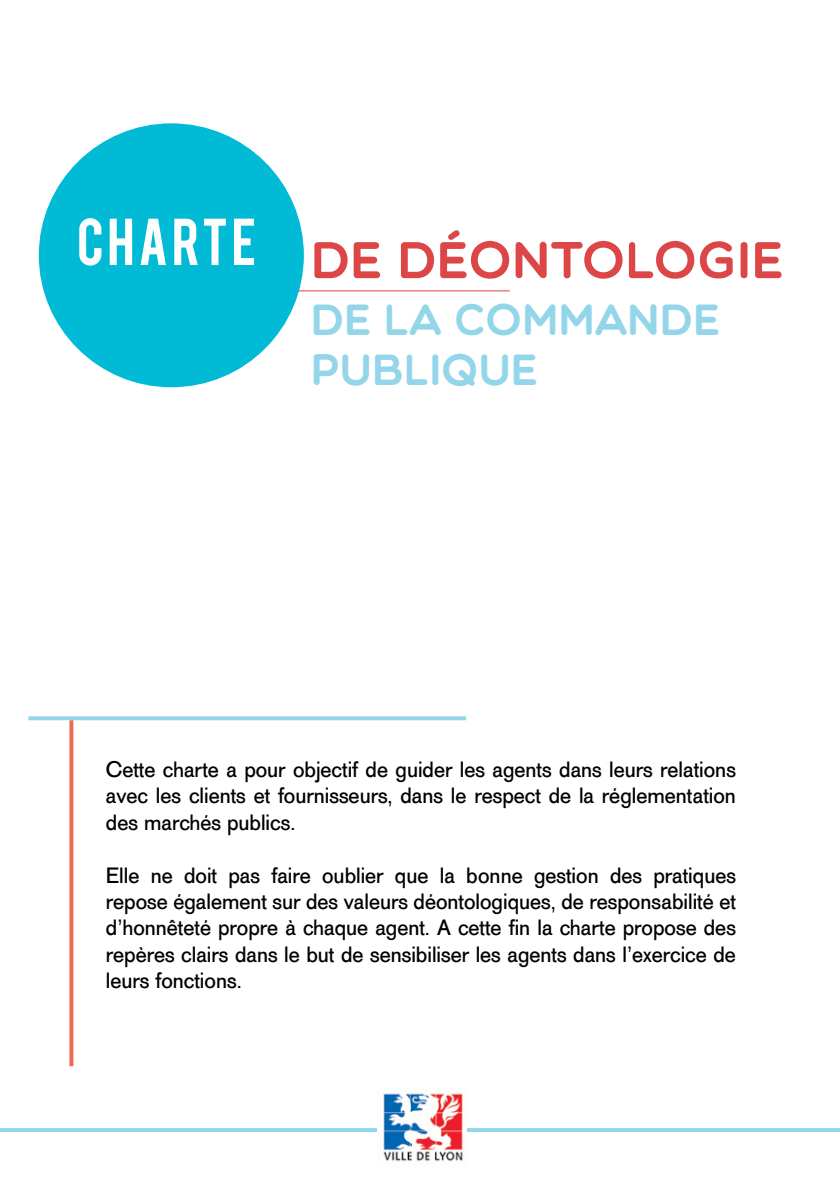
<style>
.page{position:relative;width:840px;height:1191px;background:#fff}
.page>*{position:absolute;margin:0;border:0;box-sizing:border-box;transform-origin:0 0}
.t1{font:52px "Multicolore";color:#dd4646}
.t2{font:44px/50px "Multicolore";color:#93d6e9}
.t3{font:22px/26.4px "AG Old Face";color:#000;text-align:justify}
</style>
<div class="page">
<svg style="left:28px;top:716px;width:438px;height:4px;background:#9ad8ea"></svg>
<hr style="left:0;top:1128px;width:839px;height:4px;background:#93d6e9">
<div style="left:39px;top:123px;width:265px;height:264px;background:#01bad6;border-radius:50%"></div>
<hr style="left:298px;top:290px;width:211px;height:1px;background:#dd4646">
<svg style="left:69px;top:720px;width:4px;height:346px"></svg>
<img style="left:377px;top:1093px;width:89px;height:69px">
<h1 class="t1" style="left:77px;top:229px;width:707px"><sup>CHARTE</sup> DE DÉONTOLOGIE</h1>
<h2 class="t2" style="left:310px;top:293px;width:410px">DE LA COMMANDE<br>PUBLIQUE</h2>
<p class="t3" style="left:106px;top:756px;width:631px">Cette charte a pour objectif de guider les agents dans leurs relations avec les clients et fournisseurs, dans le respect de la réglementation des marchés publics.</p>
<p class="t3" style="left:106px;top:862px;width:631px">Elle ne doit pas faire oublier que la bonne gestion des pratiques repose également sur des valeurs déontologiques, de responsabilité et d’honnêteté propre à chaque agent. A cette fin la charte propose des repères clairs dans le but de sensibiliser les agents dans l’exercice de leurs fonctions.</p>
</div>
